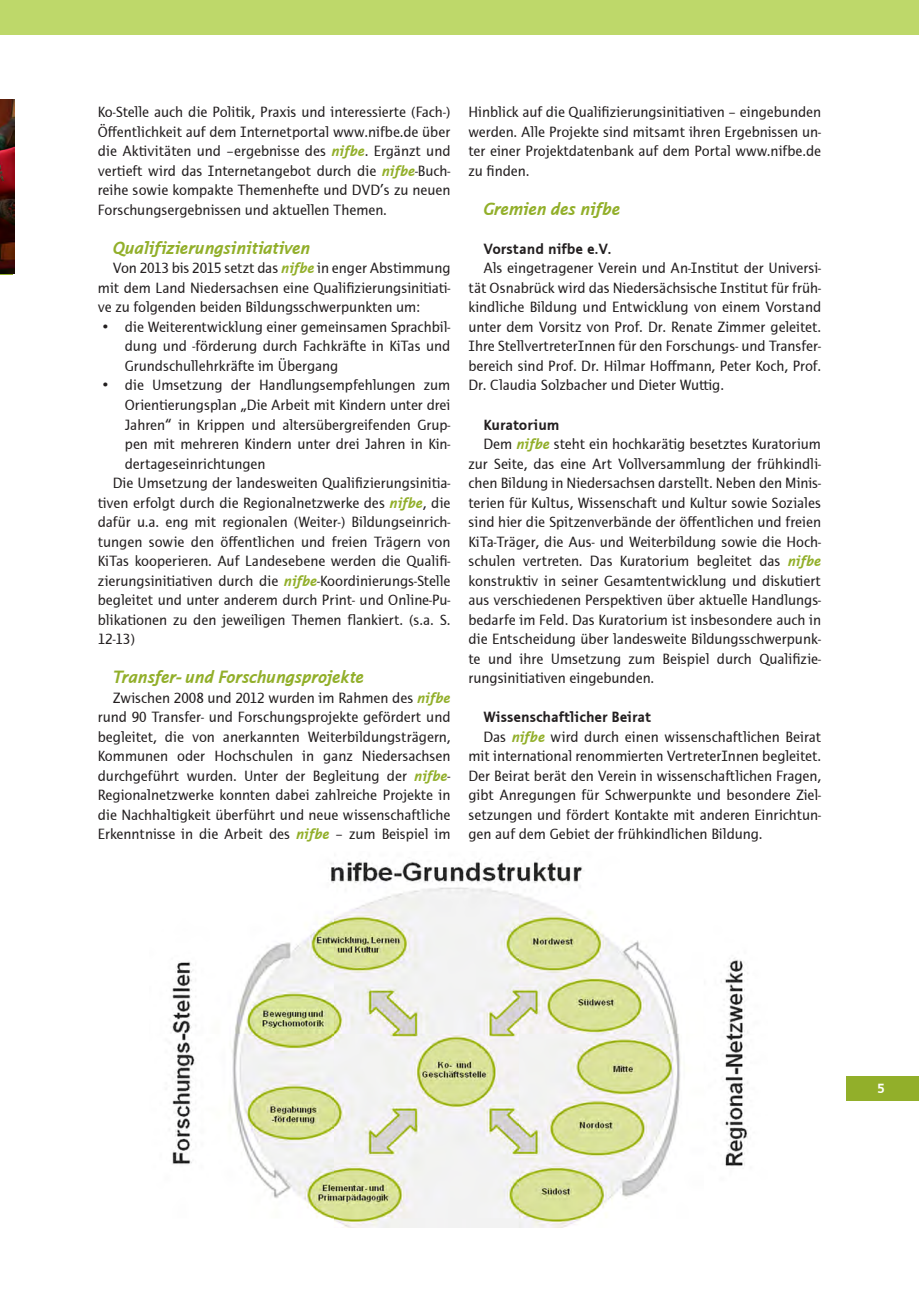
<style>
.page{position:relative;width:919px;height:1289px;background:#fff}
.page>*{position:absolute;margin:0;border:0;box-sizing:border-box;transform-origin:0 0}
.Fließtext_mit_Einzug{font:italic 700 18px "Thordis Sans EF";letter-spacing:-.015em;color:#92af2a}
.Fließtext_mit_Einzug-2{font:15px/19.5px "Thordis Sans EF";color:#231f20;text-align:justify}
.Fließtext_mit_Einzug-3{font:700 15px "Thordis Sans EF";color:#231f20}
.t1{font:700 13.5px "Thordis Sans EF";color:#fff}
.s1{font-weight:700;font-style:italic;color:#92af2a}
</style>
<div class="page">
<img style="left:172px;top:859px;width:576px;height:368px">
<img style="left:0;top:99px;width:14px;height:174px">
<div style="left:0;top:0;width:13px;height:34px;background:#bed86a"></div>
<div style="left:13px;top:0;width:905px;height:34px;background:#bed86a"></div>
<div style="left:846px;top:1076px;width:72px;height:24px;background:#92af2a"></div>
<p class="Fließtext_mit_Einzug-2" style="left:98px;top:103px;width:354px">Ko-Stelle auch die Politik, Praxis und interessierte (Fach-)<br>Öffentlichkeit auf dem Internetportal www.nifbe.de über die Aktivitäten und –ergebnisse des <span class="s1">nifbe</span>. Ergänzt und vertieft wird das Internetangebot durch die <span class="s1">nifbe</span>-Buch&shy;reihe sowie kompakte Themenhefte und DVD’s zu neuen Forschungsergebnissen und aktuellen Themen.</p>
<p class="Fließtext_mit_Einzug" style="left:113px;top:238px;width:199px">Qualifizierungsinitiativen</p>
<p class="Fließtext_mit_Einzug-2" style="left:98px;top:259px;width:354px;text-indent:15px">Von 2013 bis 2015 setzt das <span class="s1">nifbe</span> in enger Abstimmung mit dem Land Niedersachsen eine Qualifizierungsinitiati&shy;ve zu folgenden beiden Bildungsschwerpunkten um:</p>
<p class="Fließtext_mit_Einzug-2" style="left:125px;top:317px;width:327px;text-indent:-21px">• die Weiterentwicklung einer gemeinsamen Sprachbil&shy;dung und -förderung durch Fachkräfte in KiTas und Grundschullehrkräfte im Übergang</p>
<p class="Fließtext_mit_Einzug-2" style="left:125px;top:376px;width:327px;text-indent:-21px">• die Umsetzung der Handlungsempfehlungen zum Orientierungsplan „Die Arbeit mit Kindern unter drei Jahren“ in Krippen und altersübergreifenden Grup&shy;pen mit mehreren Kindern unter drei Jahren in Kin&shy;dertageseinrichtungen</p>
<p class="Fließtext_mit_Einzug-2" style="left:98px;top:473px;width:354px;text-indent:15px">Die Umsetzung der landesweiten Qualifizierungsinitia&shy;tiven erfolgt durch die Regionalnetzwerke des <span class="s1">nifbe</span>, die dafür u.a. eng mit regionalen (Weiter-) Bildungseinrich&shy;tungen sowie den öffentlichen und freien Trägern von KiTas kooperieren. Auf Landesebene werden die Qualifi&shy;zierungsinitiativen durch die <span class="s1">nifbe</span>-Koordinierungs-Stelle begleitet und unter anderem durch Print- und Online-Pu&shy;blikationen zu den jeweiligen Themen flankiert. (s.a. S.<br>12-13)</p>
<p class="Fließtext_mit_Einzug" style="left:113px;top:667px;width:253px">Transfer- und Forschungsprojekte</p>
<p class="Fließtext_mit_Einzug-2" style="left:98px;top:688px;width:354px;text-indent:15px">Zwischen 2008 und 2012 wurden im Rahmen des <span class="s1">nifbe </span>rund 90 Transfer- und Forschungsprojekte gefördert und begleitet, die von anerkannten Weiterbildungsträgern, Kommunen oder Hochschulen in ganz Niedersachsen durchgeführt wurden. Unter der Begleitung der <span class="s1">nifbe</span>-Regionalnetzwerke konnten dabei zahlreiche Projekte in die Nachhaltigkeit überführt und neue wissenschaftliche Erkenntnisse in die Arbeit des <span class="s1">nifbe</span> – zum Beispiel im</p>
<p class="Fließtext_mit_Einzug-2" style="left:468px;top:103px;width:354px">Hinblick auf die Qualifizierungsinitiativen – eingebunden werden. Alle Projekte sind mitsamt ihren Ergebnissen un&shy;ter einer Projektdatenbank auf dem Portal www.nifbe.de zu finden.</p>
<p class="Fließtext_mit_Einzug" style="left:483px;top:199px;width:138px">Gremien des nifbe</p>
<p class="Fließtext_mit_Einzug-3" style="left:483px;top:240px;width:130px">Vorstand nifbe e.V.</p>
<p class="Fließtext_mit_Einzug-2" style="left:468px;top:259px;width:354px;text-indent:15px">Als eingetragener Verein und An-Institut der Universi&shy;tät Osnabrück wird das Niedersächsische Institut für früh&shy;kindliche Bildung und Entwicklung von einem Vorstand unter dem Vorsitz von Prof. Dr. Renate Zimmer geleitet.<br>Ihre StellvertreterInnen für den Forschungs- und Transfer&shy;bereich sind Prof. Dr. Hilmar Hoffmann, Peter Koch, Prof.<br>Dr. Claudia Solzbacher und Dieter Wuttig.</p>
<p class="Fließtext_mit_Einzug-3" style="left:483px;top:416px;width:78px">Kuratorium</p>
<p class="Fließtext_mit_Einzug-2" style="left:468px;top:434px;width:354px;text-indent:15px">Dem <span class="s1">nifbe</span> steht ein hochkarätig besetztes Kuratorium zur Seite, das eine Art Vollversammlung der frühkindli&shy;chen Bildung in Niedersachsen darstellt. Neben den Minis&shy;terien für Kultus, Wissenschaft und Kultur sowie Soziales sind hier die Spitzenverbände der öffentlichen und freien KiTa-Träger, die Aus- und Weiterbildung sowie die Hoch&shy;schulen vertreten. Das Kuratorium begleitet das <span class="s1">nifbe </span>konstruktiv in seiner Gesamtentwicklung und diskutiert aus verschiedenen Perspektiven über aktuelle Handlungs&shy;bedarfe im Feld. Das Kuratorium ist insbesondere auch in die Entscheidung über landesweite Bildungsschwerpunk&shy;te und ihre Umsetzung zum Beispiel durch Qualifizie&shy;rungsinitiativen eingebunden.</p>
<p class="Fließtext_mit_Einzug-3" style="left:483px;top:708px;width:169px">Wissenschaftlicher Beirat</p>
<p class="Fließtext_mit_Einzug-2" style="left:468px;top:727px;width:354px;text-indent:15px">Das <span class="s1">nifbe</span> wird durch einen wissenschaftlichen Beirat mit international renommierten VertreterInnen begleitet.<br>Der Beirat berät den Verein in wissenschaftlichen Fragen, gibt Anregungen für Schwerpunkte und besondere Ziel&shy;setzungen und fördert Kontakte mit anderen Einrichtun&shy;gen auf dem Gebiet der frühkindlichen Bildung.</p>
<p class="t1" style="left:877px;top:1081px;width:9px">5</p>
</div>
